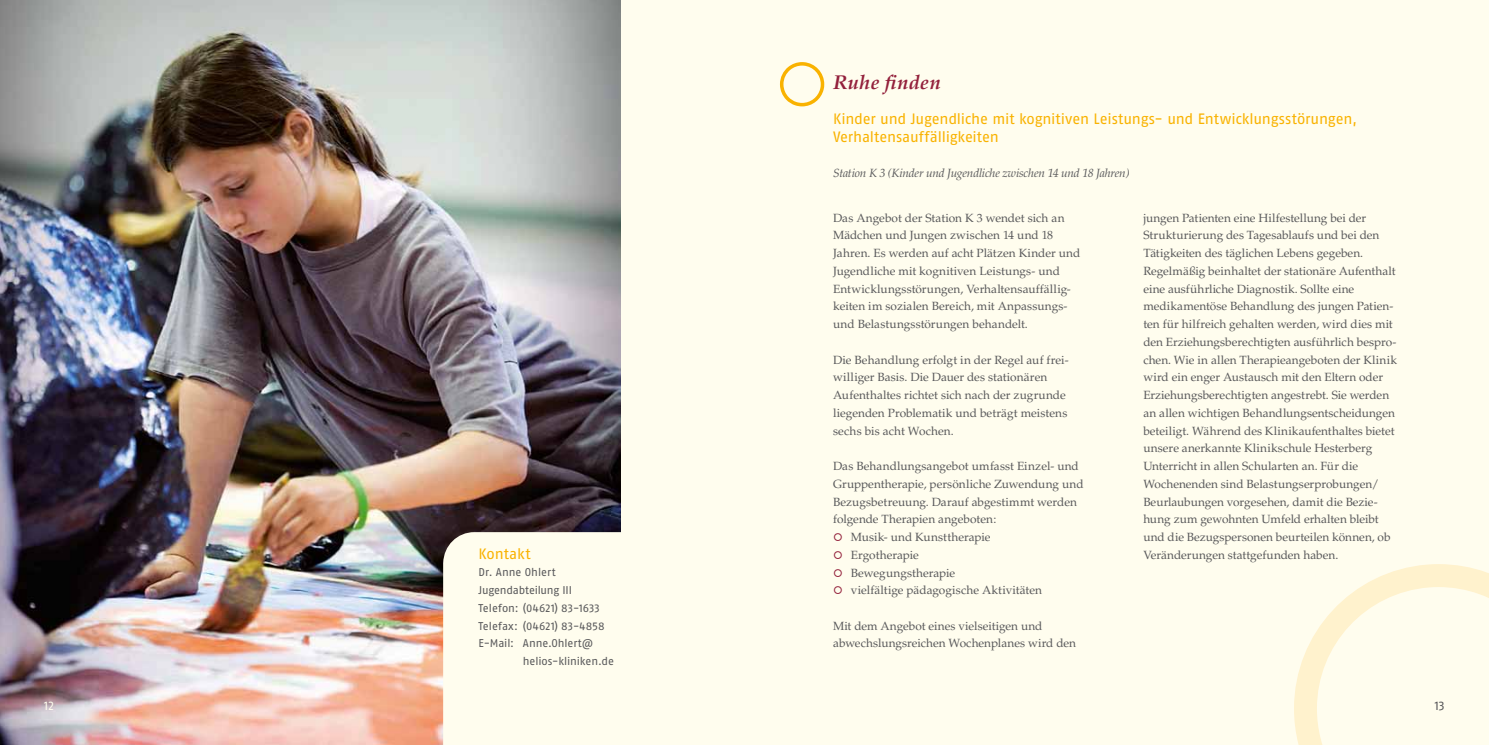
<style>
.page{position:relative;width:1489px;height:745px;background:#fff}
.page>*{position:absolute;margin:0;border:0;box-sizing:border-box;transform-origin:0 0}
.t1{font:italic 700 20px "Palatino";letter-spacing:.02em;color:#93203b}
.t2{font:15px/17.8px "Fago Pro";letter-spacing:-.015em;color:#f9b200}
.t3{font:12.5px "Fago Pro";color:#fffdee}
.t4{font:12.5px "Fago Pro";color:#58585a}
.t5{font:11.88px/17.8px "Palatino";color:#58585a}
.t6{font:italic 11.88px "Palatino";letter-spacing:-.02em;color:#58585a}
.t7{font:11.25px/17.8px "Fago Pro";letter-spacing:-.005em;color:#58585a}
.s1{font-family:"Fago Pro";color:#93203b}
</style>
<div class="page">
<div style="left:0;top:0;width:1488px;height:744px;background:#fffdee"></div>
<img style="left:0;top:0;width:620px;height:744px">
<svg style="left:780px;top:62px;width:44px;height:44px"></svg>
<svg style="left:1294px;top:564px;width:194px;height:180px"></svg>
<svg style="left:443px;top:531px;width:178px;height:213px"></svg>
<h1 class="t1" style="left:833px;top:70px;width:109px">Ruhe finden</h1>
<p class="t2" style="left:833px;top:110px;width:525px">Kinder und Jugendliche mit kognitiven Leistungs- und Entwicklungsstörungen,<br>Verhaltensauffälligkeiten</p>
<p class="t6" style="left:833px;top:166px;width:298px">Station K 3 (Kinder und Jugendliche zwischen 14 und 18 Jahren)</p>
<p class="t5" style="left:833px;top:209px;width:249px">Das Angebot der Station K 3 wendet sich an Mädchen und Jungen zwischen 14 und 18<br>Jahren. Es werden auf acht Plätzen Kinder und Jugendliche mit kognitiven Leistungs- und Entwicklungsstörungen, Verhaltensauffällig&shy;keiten im sozialen Bereich, mit Anpassungs&shy;und Belastungsstörungen behandelt.</p>
<p class="t5" style="left:833px;top:351px;width:236px">Die Behandlung erfolgt in der Regel auf frei&shy;williger Basis. Die Dauer des stationären Aufenthaltes richtet sich nach der zugrunde liegenden Problematik und beträgt meistens sechs bis acht Wochen.</p>
<p class="t5" style="left:833px;top:457px;width:252px">Das Behandlungsangebot umfasst Einzel- und Gruppentherapie, persönliche Zuwendung und Bezugsbetreuung. Darauf abgestimmt werden folgende Therapien angeboten:<br><span class="s1">◯</span> Musik- und Kunsttherapie<br><span class="s1">◯</span> Ergotherapie<br><span class="s1">◯</span> Bewegungstherapie<br><span class="s1">◯</span> vielfältige pädagogische Aktivitäten</p>
<p class="t5" style="left:833px;top:616px;width:244px">Mit dem Angebot eines vielseitigen und abwechslungsreichen Wochenplanes wird den</p>
<p class="t5" style="left:1143px;top:209px;width:255px">jungen Patienten eine Hilfestellung bei der Strukturierung des Tagesablaufs und bei den Tätigkeiten des täglichen Lebens gegeben.<br>Regelmäßig beinhaltet der stationäre Aufenthalt eine ausführliche Diagnostik. Sollte eine medikamentöse Behandlung des jungen Patien&shy;ten für hilfreich gehalten werden, wird dies mit den Erziehungsberechtigten ausführlich bespro&shy;chen. Wie in allen Therapieangeboten der Klinik wird ein enger Austausch mit den Eltern oder Erziehungsberechtigten angestrebt. Sie werden an allen wichtigen Behandlungsentscheidungen beteiligt. Während des Klinikaufenthaltes bietet unsere anerkannte Klinikschule Hesterberg Unterricht in allen Schularten an. Für die Wochenenden sind Belastungserprobungen/ Beurlaubungen vorgesehen, damit die Bezie&shy;hung zum gewohnten Umfeld erhalten bleibt und die Bezugspersonen beurteilen können, ob</p>
<p class="t2" style="left:478px;top:544px;width:53px">Kontakt</p>
<p class="t5" style="left:1143px;top:545px;width:196px">Veränderungen stattgefunden haben.</p>
<p class="t7" style="left:478px;top:563px;width:128px">Dr. Anne Ohlert<br>Jugendabteilung III<br>Telefon: (04621) 83-1633<br>Telefax: (04621) 83-4858<br>E-Mail: Anne.Ohlert@</p>
<p class="t7" style="left:523px;top:652px;width:92px">helios-kliniken.de</p>
<p class="t3" style="left:44px;top:697px;width:11px">12</p>
<p class="t4" style="left:1434px;top:697px;width:11px">13</p>
</div>
